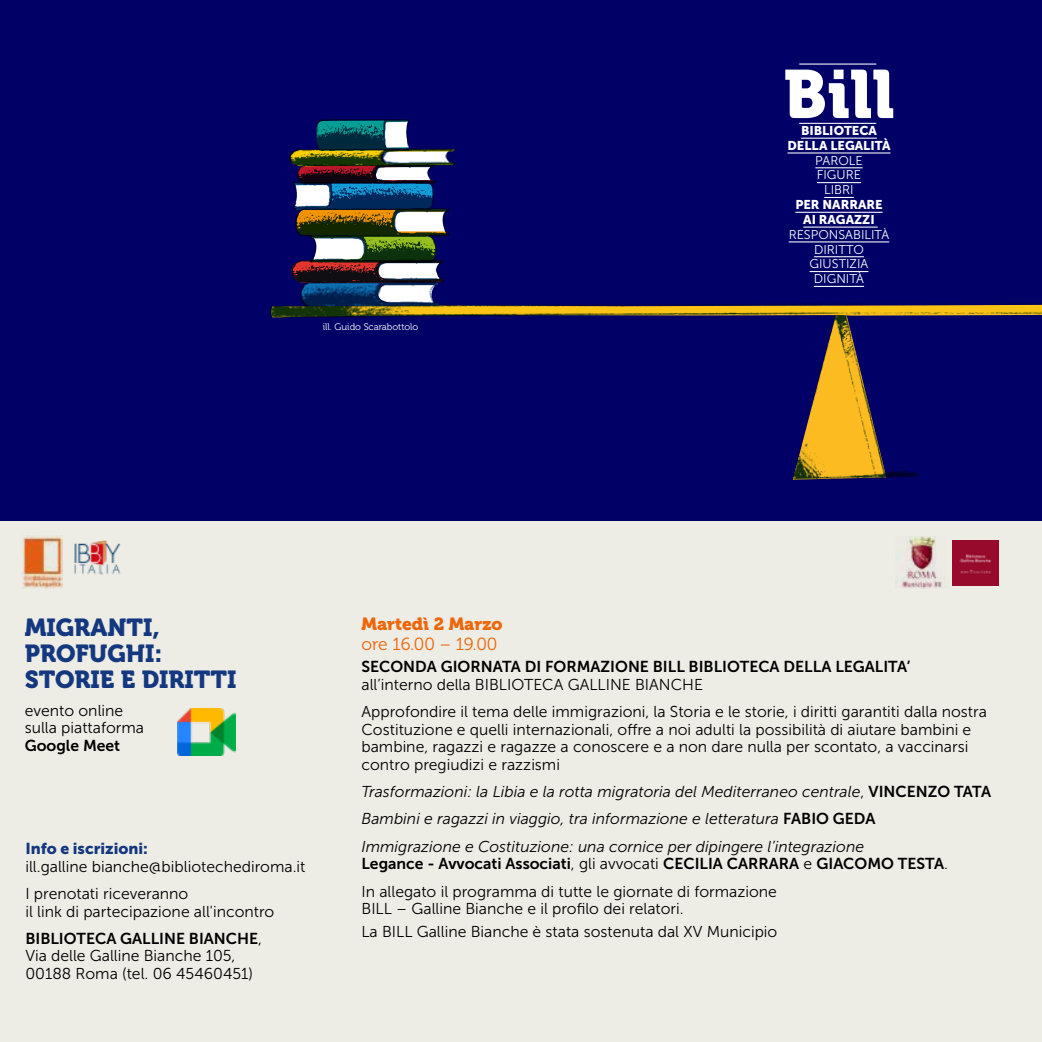
<style>
.page{position:relative;width:1042px;height:1042px;background:#fff}
.page>*{position:absolute;margin:0;border:0;box-sizing:border-box;transform-origin:0 0}
.t1{font:67.73px "Museo 900";color:#fff}
.t2{font:24.5px/26.2px "Museo 900";color:#14387f}
.t3{font:17.5px "Museo 300";letter-spacing:-.005em;color:#ec6608}
.t4{font:17.5px "Museo 900";color:#ec6608}
.t5{font:15.75px/17.5px "Museo Sans 300";color:#000}
.t6{font:italic 15.75px/27.5px "Museo Sans 300";color:#000}
.t7{font:15.75px "Museo Sans 700";color:#000}
.t8{font:15.75px "Museo Sans 900";color:#14387f}
.t9{font:12.78px/14.9px "Museo Sans 300";color:#fff;text-align:center}
.t10{font:12.78px/14.9px "Museo Sans 900";color:#fff;text-align:center}
.t11{font:9.45px "Museo 300";color:#fff}
.s1{font-family:"Museo Sans 300"}
.s2{font-style:normal}
.s3{font-family:"Museo Sans 700";font-style:normal}
</style>
<div class="page">
<div style="left:0;top:521px;width:1042px;height:521px;background:#edece5"></div>
<div style="left:0;top:0;width:1042px;height:521px;background:#010066"></div>
<img style="left:320px;top:119px;width:89px;height:1px">
<svg style="left:289px;top:120px;width:632px;height:360px"></svg>
<img style="left:269px;top:259px;width:773px;height:91px">
<hr style="left:799px;top:64px;width:77px;height:1px;background:#fff">
<hr style="left:799px;top:123px;width:77px;height:1px;background:#fff">
<hr style="left:801px;top:138px;width:76px;height:1px;background:#fff">
<hr style="left:787px;top:152px;width:103px;height:1px;background:#fff">
<hr style="left:815px;top:167px;width:47px;height:1px;background:#fff">
<hr style="left:817px;top:182px;width:44px;height:1px;background:#fff">
<hr style="left:824px;top:197px;width:30px;height:1px;background:#fff">
<hr style="left:795px;top:212px;width:87px;height:1px;background:#fff">
<hr style="left:803px;top:227px;width:74px;height:1px;background:#fff">
<hr style="left:789px;top:241px;width:100px;height:1px;background:#fff">
<hr style="left:814px;top:256px;width:50px;height:1px;background:#fff">
<hr style="left:809px;top:271px;width:59px;height:1px;background:#fff">
<hr style="left:814px;top:286px;width:50px;height:1px;background:#fff">
<img style="left:178px;top:708px;width:58px;height:47px">
<img style="left:74px;top:542px;width:46px;height:33px">
<img style="left:23px;top:536px;width:39px;height:53px">
<img style="left:952px;top:540px;width:46px;height:45px">
<img style="left:895px;top:536px;width:51px;height:53px">
<p class="t11" style="left:323px;top:322px;width:97px">ill. Guido Scarabottolo</p>
<h1 class="t1" style="left:783px;top:56px;width:113px">Bill</h1>
<p class="t10" style="left:787px;top:123px;width:105px">BIBLIOTECA<br>DELLA LEGALITÀ</p>
<p class="t9" style="left:815px;top:153px;width:49px">PAROLE<br>FIGURE<br>LIBRI</p>
<p class="t10" style="left:795px;top:197px;width:89px">PER NARRARE<br>AI RAGAZZI</p>
<p class="t9" style="left:789px;top:227px;width:102px">RESPONSABILITÀ<br>DIRITTO<br>GIUSTIZIA<br>DIGNITÀ</p>
<h2 class="t2" style="left:25px;top:614px;width:213px">MIGRANTI,<br>PROFUGHI:<br>STORIE E DIRITTI</h2>
<p class="t5" style="left:25px;top:701px;width:121px">evento online sulla piattaforma</p>
<p class="t7" style="left:25px;top:736px;width:97px">Google Meet</p>
<p class="t8" style="left:25px;top:839px;width:124px">Info e iscrizioni:</p>
<p class="t5" style="left:25px;top:852px;width:282px;line-height:27.5px">ill.galline bianche@bibliotechediroma.it<br>I prenotati riceveranno</p>
<p class="t5" style="left:25px;top:902px;width:250px">il link di partecipazione all'incontro</p>
<p class="t7" style="left:25px;top:930px;width:238px">BIBLIOTECA GALLINE BIANCHE<span class="s1">,</span></p>
<p class="t5" style="left:25px;top:947px;width:229px">Via delle Galline Bianche 105,<br>00188 Roma (tel. 06 45460451)</p>
<p class="t4" style="left:361px;top:614px;width:142px">Martedì 2 Marzo</p>
<p class="t3" style="left:361px;top:634px;width:137px">ore 16.00 – 19.00</p>
<p class="t7" style="left:361px;top:658px;width:550px">SECONDA GIORNATA DI FORMAZIONE BILL BIBLIOTECA DELLA LEGALITA’</p>
<p class="t5" style="left:361px;top:670px;width:627px;line-height:27.5px">all’interno della BIBLIOTECA GALLINE BIANCHE<br>Approfondire il tema delle immigrazioni, la Storia e le storie, i diritti garantiti dalla nostra</p>
<p class="t5" style="left:361px;top:720px;width:611px">Costituzione e quelli internazionali, offre a noi adulti la possibilità di aiutare bambini e bambine, ragazzi e ragazze a conoscere e a non dare nulla per scontato, a vaccinarsi contro pregiudizi e razzismi</p>
<p class="t6" style="left:361px;top:778px;width:631px">Trasformazioni: la Libia e la rotta migratoria del Mediterraneo centrale<span class="s2">,</span> <span class="s3">VINCENZO TATA<br></span>Bambini e ragazzi in viaggio, tra informazione e letteratura <span class="s3">FABIO GEDA<br></span>Immigrazione e Costituzione: una cornice per dipingere l’integrazione</p>
<p class="t7" style="left:361px;top:855px;width:588px">Legance - Avvocati Associati<span class="s1">, gli avvocati</span> CECILIA CARRARA <span class="s1">e</span> GIACOMO TESTA<span class="s1">.</span></p>
<p class="t5" style="left:361px;top:882px;width:417px">In allegato il programma di tutte le giornate di formazione<br>BILL – Galline Bianche e il profilo dei relatori.</p>
<p class="t5" style="left:361px;top:922px;width:417px">La BILL Galline Bianche è stata sostenuta dal XV Municipio</p>
</div>
